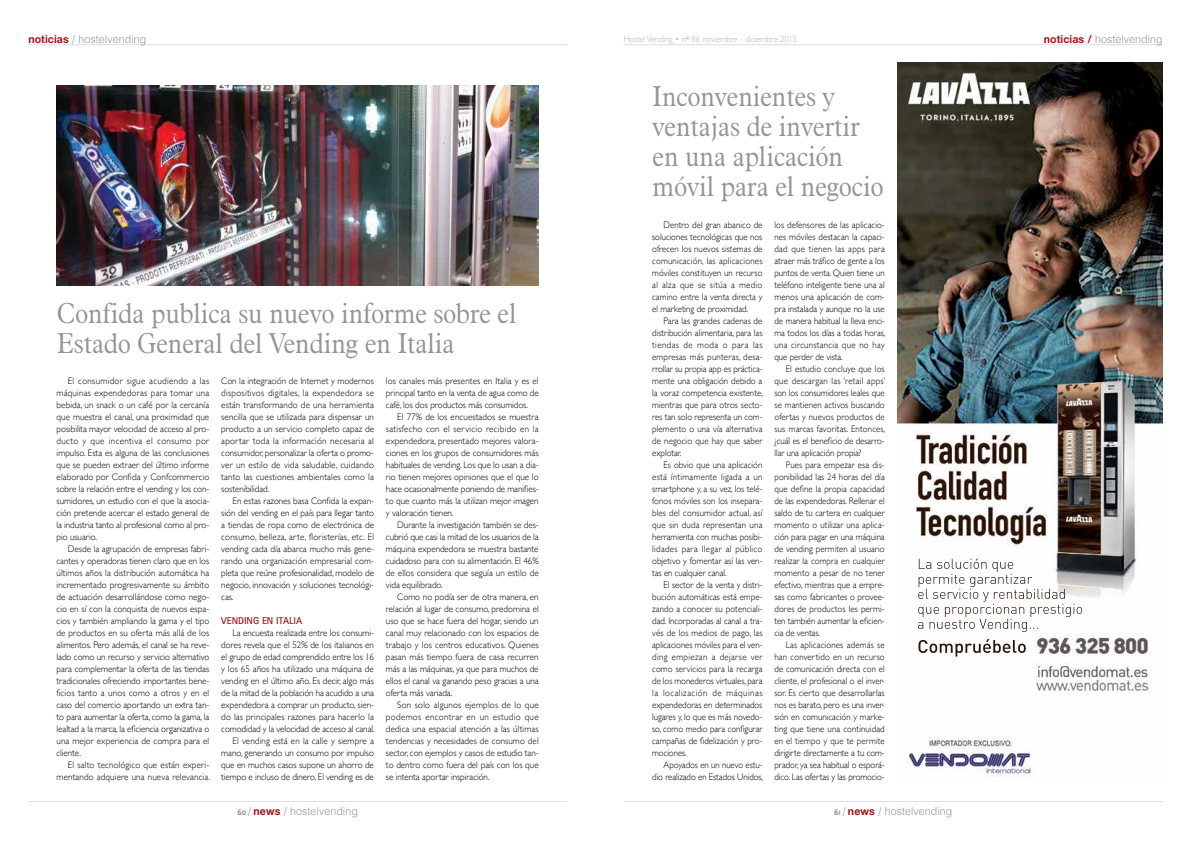
<style>
.page{position:relative;width:1191px;height:842px;background:#fff}
.page>*{position:absolute;margin:0;border:0;box-sizing:border-box;transform-origin:0 0}
.t1{font:300 28px/30px "Aldine 721 BT";letter-spacing:-.025em;color:#939598;scale:.95 1}
.t2{font:300 11px "Helvetica";letter-spacing:.01em;color:#939598;scale:.96 1}
.t3{font:700 10px "Rotis Sans Serif";color:#a21519}
.t4{font:300 9.5px/12px "Gill Sans";letter-spacing:-.005em;color:#000;text-align:justify;scale:.95 1}
.t5{font:300 9.5px/12px "Gill Sans";letter-spacing:-.005em;color:#000;text-align:justify;scale:.93 1}
.t6{font:300 9.5px/12px "Gill Sans";letter-spacing:.015em;color:#000;text-align:right;scale:.95 1}
.t7{font:300 9px "Gill Sans";letter-spacing:-.01em;color:#b1b4b6;scale:.95 1}
.s1{font-family:"Helvetica Neue";font-weight:700;color:#a21519}
.s2{font-family:"Triplex";font-weight:700;font-size:10px}
</style>
<div class="page">
<hr style="left:28px;top:45px;width:539px;height:1px;background:#939598">
<hr style="left:623px;top:45px;width:539px;height:1px;background:#939598">
<hr style="left:28px;top:801px;width:539px;height:1px;background:#939598">
<hr style="left:624px;top:801px;width:538px;height:1px;background:#939598">
<img style="left:57px;top:85px;width:481px;height:200px">
<img style="left:897px;top:62px;width:265px;height:715px">
<p class="t2" style="left:28px;top:30px;width:124px"><span class="s1">noticias</span> / hostelvending</p>
<p class="t7" style="left:624px;top:32px;width:184px">Hostel Vending • nº 86 noviembre - diciembre 2015</p>
<p class="t2" style="left:1043px;top:30px;width:125px"><span class="s1">noticias /</span> hostelvending</p>
<h1 class="t1" style="left:57px;top:297px;width:486px">Confida publica su nuevo informe sobre el<br>Estado General del Vending en Italia</h1>
<p class="t4" style="left:57px;top:374px;width:162px;text-indent:11px">El consumidor sigue acudiendo a las máquinas expendedoras para tomar una bebida, un snack o un café por la cercanía que muestra el canal, una proximidad que posibilita mayor velocidad de acceso al pro&shy;ducto y que incentiva el consumo por impulso. Esta es alguna de las conclusiones que se pueden extraer del último informe elaborado por Confida y Confcommercio sobre la relación entre el vending y los con&shy;sumidores, un estudio con el que la asocia&shy;ción pretende acercar el estado general de la industria tanto al profesional como al pro&shy;pio usuario.</p>
<p class="t4" style="left:57px;top:542px;width:162px;text-indent:11px">Desde la agrupación de empresas fabri&shy;cantes y operadoras tienen claro que en los últimos años la distribución automática ha incrementado progresivamente su ámbito de actuación desarrollándose como nego&shy;cio en sí con la conquista de nuevos espa&shy;cios y también ampliando la gama y el tipo de productos en su oferta más allá de los alimentos. Pero además, el canal se ha reve&shy;lado como un recurso y servicio alternativo para complementar la oferta de las tiendas tradicionales ofreciendo importantes bene&shy;ficios tanto a unos como a otros y en el caso del comercio aportando un extra tan&shy;to para aumentar la oferta, como la gama, la lealtad a la marca, la eficiencia organizativa o una mejor experiencia de compra para el cliente.</p>
<p class="t6" style="left:57px;top:758px;width:163px">El salto tecnológico que están experi&shy;mentando adquiere una nueva relevancia.</p>
<p class="t4" style="left:221px;top:374px;width:162px">Con la integración de Internet y modernos dispositivos digitales, la expendedora se están transformando de una herramienta sencilla que se utilizada para dispensar un producto a un servicio completo capaz de aportar toda la información necesaria al consumidor, personalizar la oferta o promo&shy;ver un estilo de vida saludable, cuidando tanto las cuestiones ambientales como la sostenibilidad.</p>
<p class="t4" style="left:221px;top:494px;width:162px;text-indent:11px">En estas razones basa Confida la expan&shy;sión del vending en el país para llegar tanto a tiendas de ropa como de electrónica de consumo, belleza, arte, floristerías, etc. El vending cada día abarca mucho más gene&shy;rando una organización empresarial com&shy;pleta que reúne profesionalidad, modelo de negocio, innovación y soluciones tecnológi&shy;cas.</p>
<p class="t3" style="left:221px;top:614px;width:12px">VENDING</p>
<p class="t3" style="left:262px;top:614px;width:20px">EN ITALIA</p>
<p class="t4" style="left:221px;top:626px;width:163px;text-align:right">La encuesta realizada entre los consumi&shy;dores revela que el 52% de los italianos en el grupo de edad comprendido entre los 16 y los 65 años ha utilizado una máquina de vending en el último año. Es decir, algo más de la mitad de la población ha acudido a una expendedora a comprar un producto, sien&shy;do las principales razones para hacerlo la comodidad y la velocidad de acceso al canal.<br>El vending está en la calle y siempre a mano, generando un consumo por impulso que en muchos casos supone un ahorro de tiempo e incluso de dinero. El vending es de</p>
<p class="t4" style="left:386px;top:374px;width:162px">los canales más presentes en Italia y es el principal tanto en la venta de agua como de café, los dos productos más consumidos.</p>
<p class="t4" style="left:386px;top:410px;width:162px;text-indent:11px">El 77% de los encuestados se muestra satisfecho con el servicio recibido en la expendedora, presentado mejores valora&shy;ciones en los grupos de consumidores más habituales de vending. Los que lo usan a dia&shy;rio tienen mejores opiniones que el que lo hace ocasionalmente poniendo de manifies&shy;to que cuanto más la utilizan mejor imagen y valoración tienen.</p>
<p class="t4" style="left:386px;top:518px;width:162px;text-indent:11px">Durante la investigación también se des&shy;cubrió que casi la mitad de los usuarios de la máquina expendedora se muestra bastante cuidadoso para con su alimentación. El 46% de ellos considera que seguía un estilo de vida equilibrado.</p>
<p class="t4" style="left:386px;top:590px;width:162px;text-indent:11px">Como no podía ser de otra manera, en relación al lugar de consumo, predomina el uso que se hace fuera del hogar, siendo un canal muy relacionado con los espacios de trabajo y los centros educativos. Quienes pasan más tiempo fuera de casa recurren más a las máquinas, ya que para muchos de ellos el canal va ganando peso gracias a una oferta más variada.</p>
<p class="t4" style="left:386px;top:698px;width:162px;text-indent:11px">Son solo algunos ejemplos de lo que podemos encontrar en un estudio que dedica una espacial atención a las últimas tendencias y necesidades de consumo del sector, con ejemplos y casos de estudio tan&shy;to dentro como fuera del país con los que se intenta aportar inspiración.</p>
<h1 class="t1" style="left:652px;top:81px;width:245px">Inconvenientes y ventajas de invertir en una aplicación móvil para el negocio</h1>
<p class="t5" style="left:652px;top:218px;width:120px;text-indent:11px">Dentro del gran abanico de soluciones tecnológicas que nos ofrecen los nuevos sistemas de comunicación, las aplicaciones móviles constituyen un recurso al alza que se sitúa a medio camino entre la venta directa y el marketing de proximidad.</p>
<p class="t5" style="left:652px;top:314px;width:121px;text-indent:11px">Para las grandes cadenas de distribución alimentaria, para las tiendas de moda o para las empresas más punteras, desa&shy;rrollar su propia app es práctica&shy;mente una obligación debido a la voraz competencia existente, mientras que para otros secto&shy;res tan solo representa un com&shy;plemento o una vía alternativa de negocio que hay que saber explotar.</p>
<p class="t5" style="left:652px;top:458px;width:120px;text-indent:11px">Es obvio que una aplicación está íntimamente ligada a un smartphone y, a su vez, los telé&shy;fonos móviles son los insepara&shy;bles del consumidor actual, así que sin duda representan una herramienta con muchas posibi&shy;lidades para llegar al público objetivo y fomentar así las ven&shy;tas en cualquier canal.</p>
<p class="t5" style="left:652px;top:578px;width:120px;text-indent:11px">El sector de la venta y distri&shy;bución automáticas está empe&shy;zando a conocer su potenciali&shy;dad. Incorporadas al canal a tra&shy;vés de los medios de pago, las aplicaciones móviles para el ven&shy;ding empiezan a dejarse ver como servicios para la recarga de los monederos virtuales, para la localización de máquinas expendedoras en determinados lugares y, lo que es más novedo&shy;so, como medio para configurar campañas de fidelización y pro&shy;mociones.</p>
<p class="t5" style="left:652px;top:758px;width:121px;text-align:right">Apoyados en un nuevo estu&shy;dio realizado en Estados Unidos,</p>
<p class="t5" style="left:774px;top:218px;width:121px">los defensores de las aplicacio&shy;nes móviles destacan la capaci&shy;dad que tienen las apps para atraer más tráfico de gente a los puntos de venta. Quien tiene un teléfono inteligente tiene una al menos una aplicación de com&shy;pra instalada y aunque no la use de manera habitual la lleva enci&shy;ma todos los días a todas horas, una circunstancia que no hay que perder de vista.</p>
<p class="t5" style="left:774px;top:362px;width:121px;text-indent:11px">El estudio concluye que los que descargan las ‘retail apps’ son los consumidores leales que se mantienen activos buscando ofertas y nuevos productos de sus marcas favoritas. Entonces, ¿cuál es el beneficio de desarro&shy;llar una aplicación propia?</p>
<p class="t5" style="left:774px;top:458px;width:120px;text-indent:11px">Pues para empezar esa dis&shy;ponibilidad las 24 horas del día que define la propia capacidad de las expendedoras. Rellenar el saldo de tu cartera en cualquier momento o utilizar una aplica&shy;ción para pagar en una máquina de vending permiten al usuario realizar la compra en cualquier momento a pesar de no tener efectivo, mientras que a empre&shy;sas como fabricantes o provee&shy;dores de productos les permi&shy;ten también aumentar la eficien&shy;cia de ventas.</p>
<p class="t5" style="left:774px;top:638px;width:120px;text-indent:11px">Las aplicaciones además se han convertido en un recurso de comunicación directa con el cliente, el profesional o el inver&shy;sor. Es cierto que desarrollarlas nos es barato, pero es una inver&shy;sión en comunicación y marke&shy;ting que tiene una continuidad en el tiempo y que te permite dirigirte directamente a tu com&shy;prador, ya sea habitual o esporá&shy;dico. Las ofertas y las promocio-</p>
<p class="t2" style="left:238px;top:801px;width:127px"><span class="s2">60</span> / <span class="s1">news</span> / hostelvending</p>
<p class="t2" style="left:834px;top:801px;width:125px"><span class="s2">61</span> / <span class="s1">news</span> / hostelvending</p>
</div>
